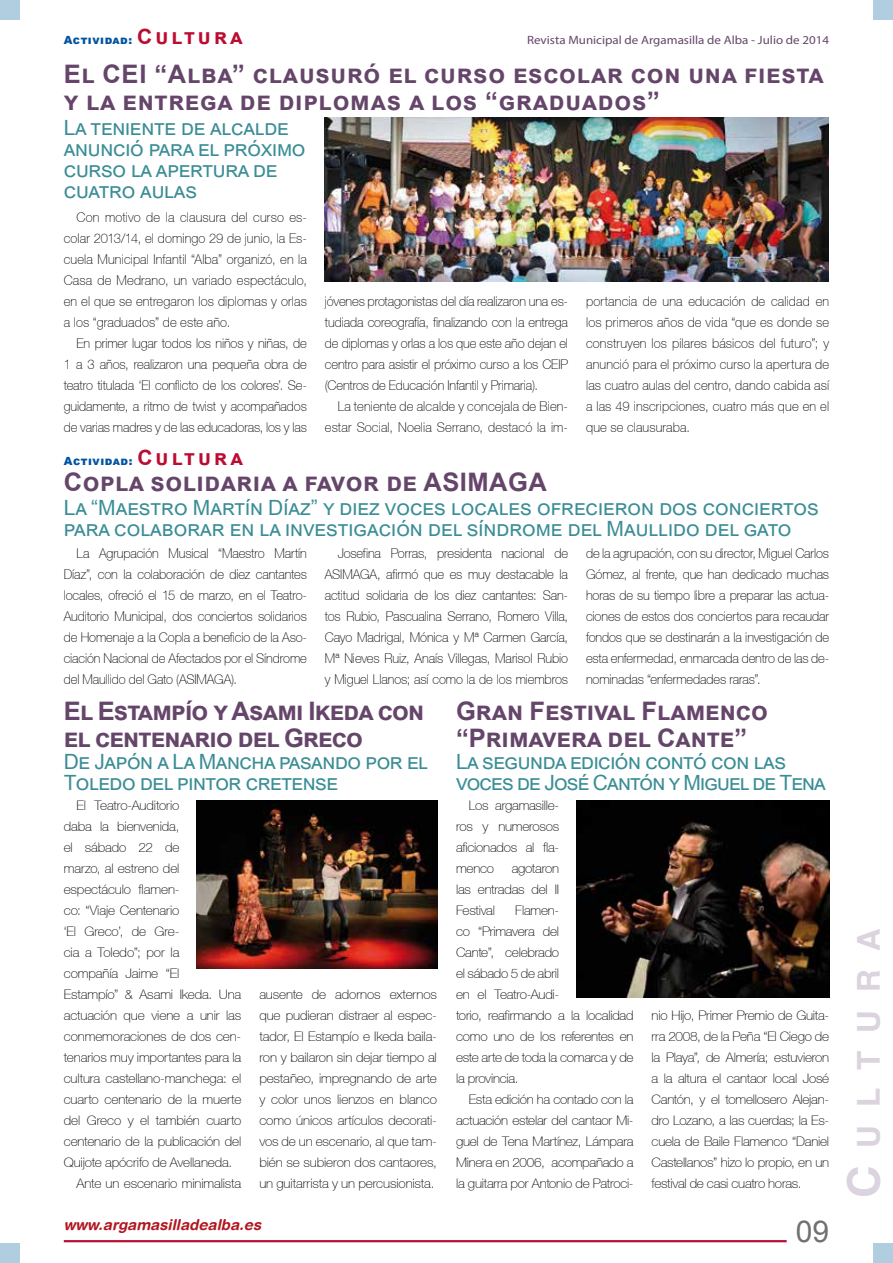
<style>
.page{position:relative;width:893px;height:1263px;background:#fff}
.page>*{position:absolute;margin:0;border:0;box-sizing:border-box;transform-origin:0 0}
.t1{font:700 31.5px "Helvetica";letter-spacing:.57em;color:#dbd3dd}
.t2{font:30px "Arial";color:#707172}
.t3{font:700 25.5px/27px "Arial";letter-spacing:.02em;color:#65456a}
.t4{font:700 25.5px/27px "Arial";letter-spacing:-.03em;color:#65456a}
.t5{font:700 25.5px/27px "Arial";color:#65456a}
.t6{font:21px/21px "Arial";letter-spacing:-.01em;color:#3a8d95}
.t7{font:21px/21px "Arial";letter-spacing:-.04em;color:#3a8d95}
.t8{font:italic 700 15px "Helvetica Rounded";color:#b21721}
.t9{font:100 13.5px/21px "Helvetica 35";letter-spacing:-.005em;color:#000;text-align:justify;scale:.95 1}
.t10{font:100 13.2px/21px "Helvetica 35";letter-spacing:-.015em;color:#000;text-align:justify}
.t11{font:12px "Myriad Pro";color:#65456a;scale:1.08 1}
.t12{font:900 11.25px "Arial";letter-spacing:.05em;color:#0053a0}
.s1{font-weight:700;font-size:21px;color:#bb0c32}
.s2{font-size:45px}
</style>
<div class="page">
<div style="left:873px;top:1243px;width:20px;height:20px;background:#b0cedf"></div>
<div style="left:0;top:1243px;width:20px;height:20px;background:#b0cedf"></div>
<hr style="left:64px;top:1240px;width:723px;height:2px;background:#bb0c32">
<div style="left:873px;top:0;width:20px;height:20px;background:#b0cedf"></div>
<div style="left:0;top:0;width:20px;height:20px;background:#b0cedf"></div>
<img style="left:325px;top:117px;width:504px;height:165px">
<img style="left:196px;top:800px;width:242px;height:169px">
<img style="left:576px;top:801px;width:253px;height:196px">
<p class="t12" style="left:64px;top:31px;width:181px">Actividad: <span class="s1">Cultura</span></p>
<p class="t11" style="left:527px;top:32px;width:281px">Revista Municipal de Argamasilla de Alba - Julio de 2014</p>
<h3 class="t3" style="left:64px;top:60px;width:761px">El CEI “Alba” clausuró el curso escolar con una fiesta y la entrega de diplomas a los “graduados”</h3>
<h3 class="t6" style="left:64px;top:117px;width:243px">La teniente de alcalde anunció para el próximo curso la apertura de cuatro aulas</h3>
<p class="t9" style="left:64px;top:207px;width:257px;text-indent:13px">Con motivo de la clausura del curso es&shy;colar 2013/14, el domingo 29 de junio, la Es&shy;cuela Municipal Infantil “Alba” organizó, en la Casa de Medrano, un variado espectáculo, en el que se entregaron los diplomas y orlas a los “graduados” de este año.</p>
<p class="t9" style="left:64px;top:333px;width:257px;text-indent:13px">En primer lugar todos los niños y niñas, de 1 a 3 años, realizaron una pequeña obra de teatro titulada ‘El conflicto de los colores’. Se&shy;guidamente, a ritmo de twist y acompañados de varias madres y de las educadoras, los y las</p>
<p class="t12" style="left:64px;top:453px;width:181px">Actividad: <span class="s1">Cultura</span></p>
<p class="t9" style="left:325px;top:291px;width:257px">jóvenes protagonistas del día realizaron una es&shy;tudiada coreografía, finalizando con la entrega de diplomas y orlas a los que este año dejan el centro para asistir el próximo curso a los CEIP (Centros de Educación Infantil y Primaria).</p>
<p class="t9" style="left:325px;top:396px;width:257px;text-align:right">La teniente de alcalde y concejala de Bien&shy;estar Social, Noelia Serrano, destacó la im-</p>
<h3 class="t3" style="left:64px;top:468px;width:485px">Copla solidaria a favor de ASIMAGA</h3>
<p class="t9" style="left:586px;top:291px;width:257px">portancia de una educación de calidad en los primeros años de vida “que es donde se construyen los pilares básicos del futuro”; y anunció para el próximo curso la apertura de las cuatro aulas del centro, dando cabida así a las 49 inscripciones, cuatro más que en el que se clausuraba.</p>
<h3 class="t6" style="left:64px;top:497px;width:756px">La “Maestro Martín Díaz” y diez voces locales ofrecieron dos conciertos para colaborar en la investigación del síndrome del Maullido del gato</h3>
<p class="t9" style="left:64px;top:543px;width:257px;text-indent:13px">La Agrupación Musical “Maestro Martín Díaz”, con la colaboración de diez cantantes locales, ofreció el 15 de marzo, en el Teatro-Auditorio Municipal, dos conciertos solidarios de Homenaje a la Copla a beneficio de la Aso&shy;ciación Nacional de Afectados por el Síndrome del Maullido del Gato (ASIMAGA).</p>
<p class="t9" style="left:325px;top:543px;width:257px;text-indent:13px">Josefina Porras, presidenta nacional de ASIMAGA, afirmó que es muy destacable la actitud solidaria de los diez cantantes: San&shy;tos Rubio, Pascualina Serrano, Romero Villa, Cayo Madrigal, Mónica y Mª Carmen García, Mª Nieves Ruiz, Anaís Villegas, Marisol Rubio y Miguel Llanos; así como la de los miembros</p>
<p class="t9" style="left:586px;top:543px;width:257px">de la agrupación, con su director, Miguel Carlos Gómez, al frente, que han dedicado muchas horas de su tiempo libre a preparar las actua&shy;ciones de estos dos conciertos para recaudar fondos que se destinarán a la investigación de esta enfermedad, enmarcada dentro de las de&shy;nominadas “enfermedades raras”.</p>
<h3 class="t4" style="left:64px;top:698px;width:362px">El Estampío y Asami Ikeda con el centenario del Greco</h3>
<h3 class="t6" style="left:64px;top:751px;width:366px">De Japón a La Mancha pasando por el<br>Toledo del pintor cretense</h3>
<p class="t10" style="left:77px;top:795px;width:104px">El Teatro-Auditorio</p>
<p class="t10" style="left:64px;top:816px;width:117px">daba la bienvenida,</p>
<p class="t10" style="left:64px;top:837px;width:117px">el sábado 22 de</p>
<p class="t10" style="left:64px;top:858px;width:117px">marzo, al estreno del</p>
<p class="t10" style="left:64px;top:879px;width:117px">espectáculo flamen-</p>
<p class="t10" style="left:64px;top:900px;width:117px">co: “Viaje Centenario</p>
<p class="t10" style="left:64px;top:921px;width:117px">‘El Greco’, de Gre-</p>
<p class="t10" style="left:64px;top:942px;width:117px">cia a Toledo”; por la</p>
<p class="t10" style="left:64px;top:963px;width:117px">compañía Jaime “El</p>
<p class="t10" style="left:64px;top:984px;width:179px">Estampío” &amp; Asami Ikeda. Una</p>
<p class="t10" style="left:64px;top:1005px;width:179px">actuación que viene a unir las</p>
<p class="t10" style="left:64px;top:1026px;width:179px">conmemoraciones de dos cen-</p>
<p class="t10" style="left:64px;top:1047px;width:179px">tenarios muy importantes para la</p>
<p class="t10" style="left:64px;top:1068px;width:179px">cultura castellano-manchega: el</p>
<p class="t10" style="left:64px;top:1089px;width:179px">cuarto centenario de la muerte</p>
<p class="t10" style="left:64px;top:1110px;width:179px">del Greco y el también cuarto</p>
<p class="t10" style="left:64px;top:1131px;width:179px">centenario de la publicación del</p>
<p class="t10" style="left:64px;top:1152px;width:170px">Quijote apócrifo de Avellaneda.</p>
<p class="t10" style="left:77px;top:1173px;width:166px">Ante un escenario minimalista</p>
<p class="t10" style="left:259px;top:984px;width:179px">ausente de adornos externos que pudieran distraer al espec&shy;tador, El Estampío e Ikeda baila&shy;ron y bailaron sin dejar tiempo al pestañeo, impregnando de arte y color unos lienzos en blanco como únicos artículos decorati&shy;vos de un escenario, al que tam&shy;bién se subieron dos cantaores, un guitarrista y un percusionista.</p>
<h3 class="t5" style="left:456px;top:698px;width:313px">Gran Festival Flamenco “Primavera del Cante”</h3>
<h3 class="t7" style="left:456px;top:751px;width:371px">La segunda edición contó con las voces de José Cantón y Miguel de Tena</h3>
<p class="t10" style="left:456px;top:795px;width:105px;text-indent:13px">Los argamasille&shy;ros y numerosos aficionados al fla&shy;menco</p>
<p class="t10" style="left:456px;top:858px;width:105px;text-indent:56px">agotaron las entradas del II Festival</p>
<p class="t10" style="left:456px;top:900px;width:179px;text-align:left;text-indent:59px">Flamen-<br>co “Primavera del<br>Cante”, celebrado<br>el sábado 5 de abril<br>en el Teatro-Audi-<br>torio, reafirmando a la localidad como uno de los referentes en este arte de toda la comarca y de la provincia.</p>
<p class="t10" style="left:456px;top:1089px;width:179px;text-indent:13px">Esta edición ha contado con la actuación estelar del cantaor Mi&shy;guel de Tena Martínez, Lámpara Minera en 2006, acompañado a la guitarra por Antonio de Patroci-</p>
<p class="t10" style="left:652px;top:1005px;width:179px">nio Hijo, Primer Premio de Guita&shy;rra 2008, de la Peña “El Ciego de la Playa”, de Almería; estuvieron a la altura el cantaor local José Cantón, y el tomellosero Alejan&shy;dro Lozano, a las cuerdas; la Es&shy;cuela de Baile Flamenco “Daniel Castellanos” hizo lo propio, en un festival de casi cuatro horas.</p>
<p class="t8" style="left:64px;top:1215px;width:199px">www.argamasilladealba.es</p>
<h2 class="t2" style="left:796px;top:1211px;width:35px">09</h2>
<h1 class="t1" style="left:849px;top:1198px;width:270px;rotate:-90deg"><span class="s2">C</span> ultura</h1>
</div>
